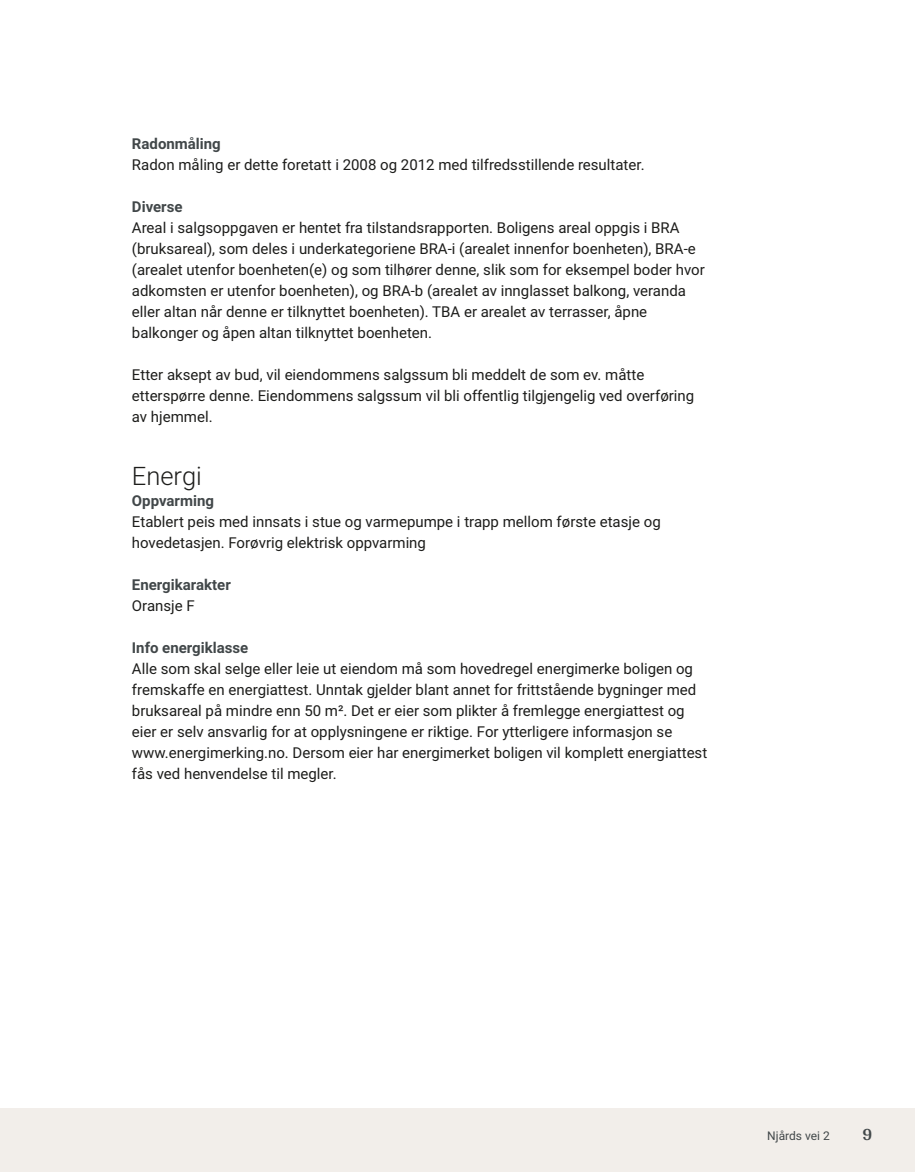
<style>
.page{position:relative;width:915px;height:1172px;background:#fff}
.page>*{position:absolute;margin:0;border:0;box-sizing:border-box;transform-origin:0 0}
.t1{font:300 25.5px "Roboto Vitec";color:#1d1d1b}
.t2{font:700 18px "Arya";color:#414749}
.t3{font:15px/21px "Roboto Vitec";color:#1d1d1b}
.t4{font:700 15px "Roboto Vitec";color:#414749}
.t5{font:12px "Roboto Vitec";color:#414749}
</style>
<div class="page">
<div style="left:0;top:1108px;width:914px;height:64px;background:#f2eeea"></div>
<p class="t4" style="left:132px;top:133px;width:90px">Radonmåling</p>
<p class="t3" style="left:132px;top:153px;width:514px">Radon måling er dette foretatt i 2008 og 2012 med tilfredsstillende resultater.</p>
<p class="t4" style="left:132px;top:196px;width:52px">Diverse</p>
<p class="t3" style="left:132px;top:216px;width:574px">Areal i salgsoppgaven er hentet fra tilstandsrapporten. Boligens areal oppgis i BRA (bruksareal), som deles i underkategoriene BRA‑i (arealet innenfor boenheten), BRA‑e (arealet utenfor boenheten(e) og som tilhører denne, slik som for eksempel boder hvor adkomsten er utenfor boenheten), og BRA‑b (arealet av innglasset balkong, veranda eller altan når denne er tilknyttet boenheten). TBA er arealet av terrasser, åpne balkonger og åpen altan tilknyttet boenheten.</p>
<p class="t3" style="left:132px;top:363px;width:563px">Etter aksept av bud, vil eiendommens salgssum bli meddelt de som ev. måtte etterspørre denne. Eiendommens salgssum vil bli offentlig tilgjengelig ved overføring av hjemmel.</p>
<h1 class="t1" style="left:132px;top:458px;width:71px">Energi</h1>
<p class="t4" style="left:132px;top:490px;width:84px">Oppvarming</p>
<p class="t3" style="left:132px;top:510px;width:530px">Etablert peis med innsats i stue og varmepumpe i trapp mellom første etasje og hovedetasjen. Forøvrig elektrisk oppvarming</p>
<p class="t4" style="left:132px;top:574px;width:100px">Energikarakter</p>
<p class="t3" style="left:132px;top:594px;width:64px">Oransje F</p>
<p class="t4" style="left:132px;top:637px;width:118px">Info energiklasse</p>
<p class="t3" style="left:132px;top:657px;width:576px">Alle som skal selge eller leie ut eiendom må som hovedregel energimerke boligen og fremskaffe en energiattest. Unntak gjelder blant annet for frittstående bygninger med bruksareal på mindre enn 50 m². Det er eier som plikter å fremlegge energiattest og eier er selv ansvarlig for at opplysningene er riktige. For ytterligere informasjon se www.energimerking.no. Dersom eier har energimerket boligen vil komplett energiattest fås ved henvendelse til megler.</p>
<p class="t5" style="left:767px;top:1127px;width:64px">Njårds vei 2</p>
<p class="t2" style="left:862px;top:1123px;width:11px">9</p>
</div>
